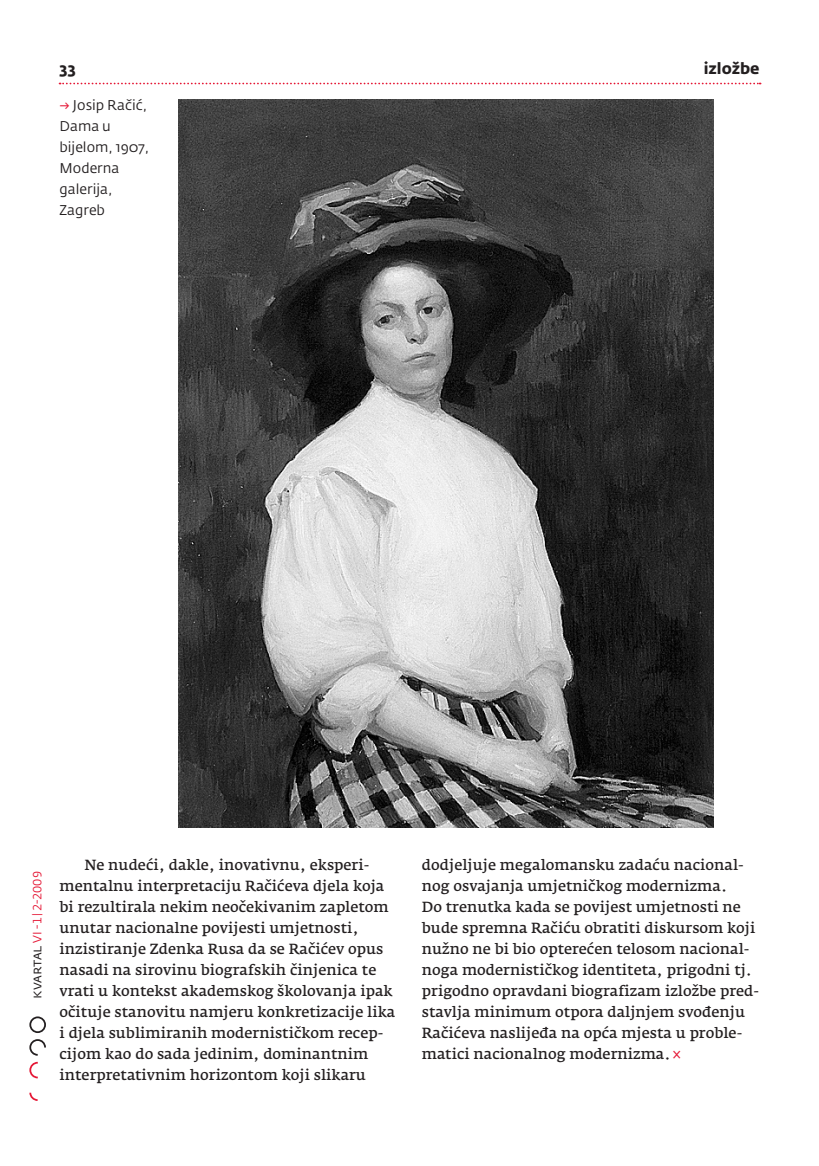
<style>
.page{position:relative;width:819px;height:1166px;background:#fff}
.page>*{position:absolute;margin:0;border:0;box-sizing:border-box;transform-origin:0 0}
.t1{font:700 15.75px "Fedra Sans Std";color:#231f20}
.t2{font:600 14.53px/21px "Fedra Serif A Std";color:#231f20}
.t3{font:14px/21px "Fedra Sans Std";color:#231f20}
.t4{font:11.9px "Fedra Sans Std";color:#e51836}
.s1{color:#e51836}
.s2{font-size:14px;color:#231f20}
.s3{font-size:10.5px}
</style>
<div class="page">
<svg style="left:29px;top:1016px;width:17px;height:17px"></svg>
<svg style="left:29px;top:1039px;width:17px;height:17px"></svg>
<svg style="left:29px;top:1092px;width:9px;height:9px"></svg>
<svg style="left:29px;top:1062px;width:9px;height:16px"></svg>
<svg style="left:60px;top:83px;width:700px;height:1px"></svg>
<img style="left:179px;top:99px;width:534px;height:729px">
<p class="t1" style="left:60px;top:58px;width:18px">33</p>
<p class="t1" style="left:703px;top:58px;width:57px">izložbe</p>
<p class="t3" style="left:60px;top:95px;width:91px"><span class="s1">→</span> Josip Račić,<br>Dama u bijelom, 1907,<br>Moderna galerija,<br>Zagreb</p>
<p class="t4" style="left:30px;top:998px;width:129px;rotate:-90deg"><span class="s2">kvartal</span> vI -1<span class="s3">|</span>2-2009</p>
<p class="t2" style="left:60px;top:854px;width:337px;text-indent:25px">Ne nudeći, dakle, inovativnu, eksperi&shy;mentalnu interpretaciju Račićeva djela koja bi rezultirala nekim neočekivanim zapletom unutar nacionalne povijesti umjetnosti, inzistiranje Zdenka Rusa da se Račićev opus nasadi na sirovinu biografskih činjenica te vrati u kontekst akademskog školovanja ipak očituje stanovitu namjeru konkretizacije lika i djela sublimiranih modernističkom recep&shy;cijom kao do sada jedinim, dominantnim interpretativnim horizontom koji slikaru</p>
<p class="t2" style="left:422px;top:854px;width:338px">dodjeljuje megalomansku zadaću nacional&shy;nog osvajanja umjetničkog modernizma.<br>Do trenutka kada se povijest umjetnosti ne bude spremna Račiću obratiti diskursom koji nužno ne bi bio opterećen telosom nacional&shy;noga modernističkog identiteta, prigodni tj. prigodno opravdani biografizam izložbe pred&shy;stavlja minimum otpora daljnjem svođenju Račićeva naslijeđa na opća mjesta u proble&shy;matici nacionalnog modernizma.<span class="s1">×</span></p>
</div>
